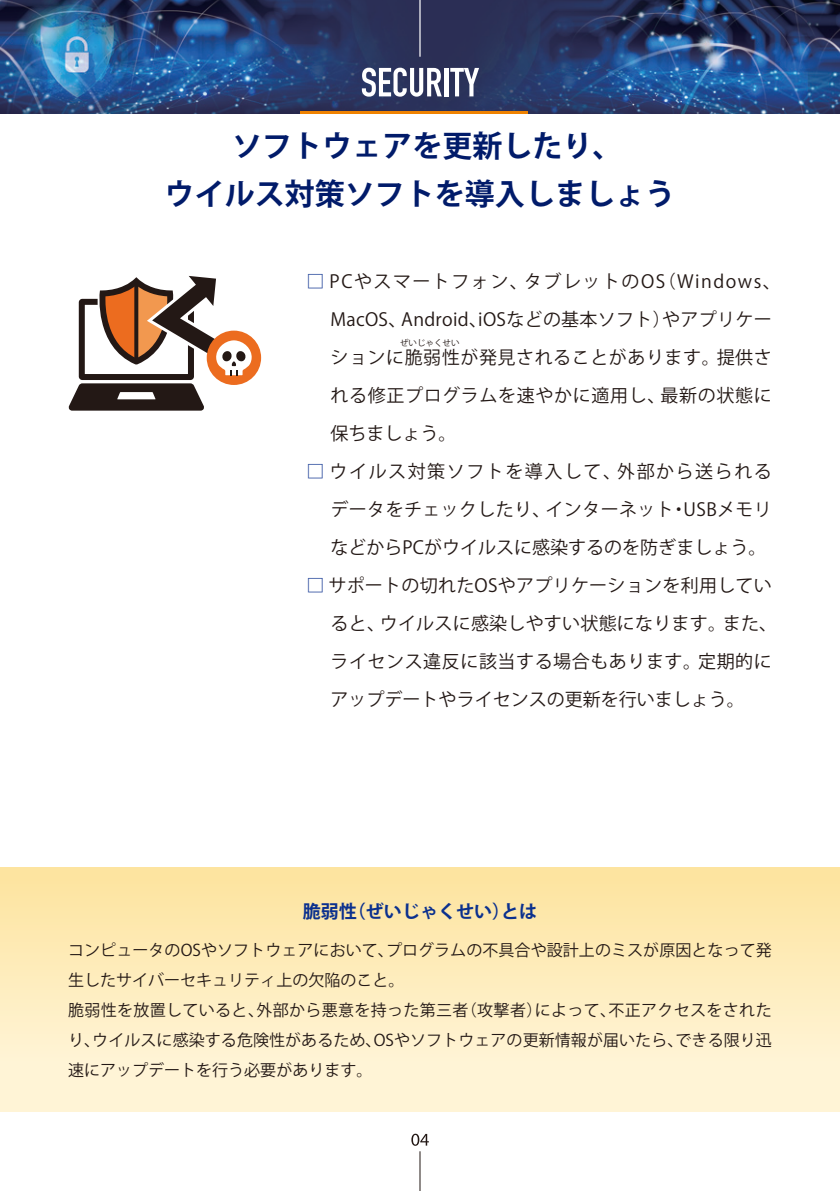
<style>
.page{position:relative;width:840px;height:1191px;background:#fff}
.page>*{position:absolute;margin:0;border:0;box-sizing:border-box;transform-origin:0 0}
.t1{font:700 30px/48px "Koz Go Pro";color:#011b6a;text-align:center}
.t2{font:18px/38px "Koz Go Pro";letter-spacing:.015em;color:#231815}
.t3{font:700 18px "Koz Go Pro";color:#0b308e}
.t4{font:16px/30px "Koz Go Pro";letter-spacing:.005em;color:#231815}
.t5{font:8.6px "Koz Go Pro";color:#231815}
.s1{color:#0b308e}
</style>
<div class="page">
<img style="left:0;top:0;width:839px;height:113px">
<div style="left:0;top:867px;width:839px;height:244px;background:linear-gradient(to bottom,#fde49f,#fff7df)"></div>
<hr style="left:300px;top:111px;width:227px;height:2px;background:#ef8200">
<hr style="left:419px;top:1151px;width:1px;height:40px;background:#231815">
<hr style="left:419px;top:0;width:1px;height:57px;background:#fff">
<svg style="left:411px;top:1133px;width:17px;height:12px"></svg>
<svg style="left:361px;top:68px;width:80px;height:29px"></svg>
<hr style="left:444px;top:68px;width:4px;height:28px;background:#fff">
<svg style="left:450px;top:68px;width:29px;height:28px"></svg>
<div style="left:206px;top:330px;width:55px;height:55px;background:#ec6c1f;border-radius:50%"></div>
<svg style="left:69px;top:276px;width:183px;height:134px"></svg>
<p class="t1" style="left:164px;top:124px;width:511px">ソフトウェアを更新したり、<br>ウイルス対策ソフトを導入しましょう</p>
<p class="t2" style="left:330px;top:263px;width:451px;text-indent:-24px"><span class="s1">□</span> PCやスマートフォン、タブレットのOS（Windows、<br>MacOS、Android、iOSなどの基本ソフト）やアプリケーションに脆弱性が発見されることがあります。提供される修正プログラムを速やかに適用し、最新の状態に保ちましょう。</p>
<p class="t2" style="left:330px;top:453px;width:442px;text-align:justify;text-indent:-24px"><span class="s1">□</span> ウイルス対策ソフトを導入して、外部から送られるデータをチェックしたり、インターネット・USBメモリなどからPCがウイルスに感染するのを防ぎましょう。</p>
<p class="t2" style="left:330px;top:567px;width:448px;text-indent:-24px"><span class="s1">□</span> サポートの切れたOSやアプリケーションを利用していると、ウイルスに感染しやすい状態になります。また、ライセンス違反に該当する場合もあります。定期的にアップデートやライセンスの更新を行いましょう。</p>
<p class="t5" style="left:400px;top:337px;width:61px">ぜいじゃくせい</p>
<p class="t3" style="left:303px;top:899px;width:235px">脆弱性（ぜいじゃくせい）とは</p>
<p class="t4" style="left:68px;top:935px;width:705px">コンピュータのOSやソフトウェアにおいて、プログラムの不具合や設計上のミスが原因となって発生したサイバーセキュリティ上の欠陥のこと。<br>脆弱性を放置していると、外部から悪意を持った第三者（攻撃者）によって、不正アクセスをされたり、ウイルスに感染する危険性があるため、OSやソフトウェアの更新情報が届いたら、できる限り迅速にアップデートを行う必要があります。</p>
</div>
